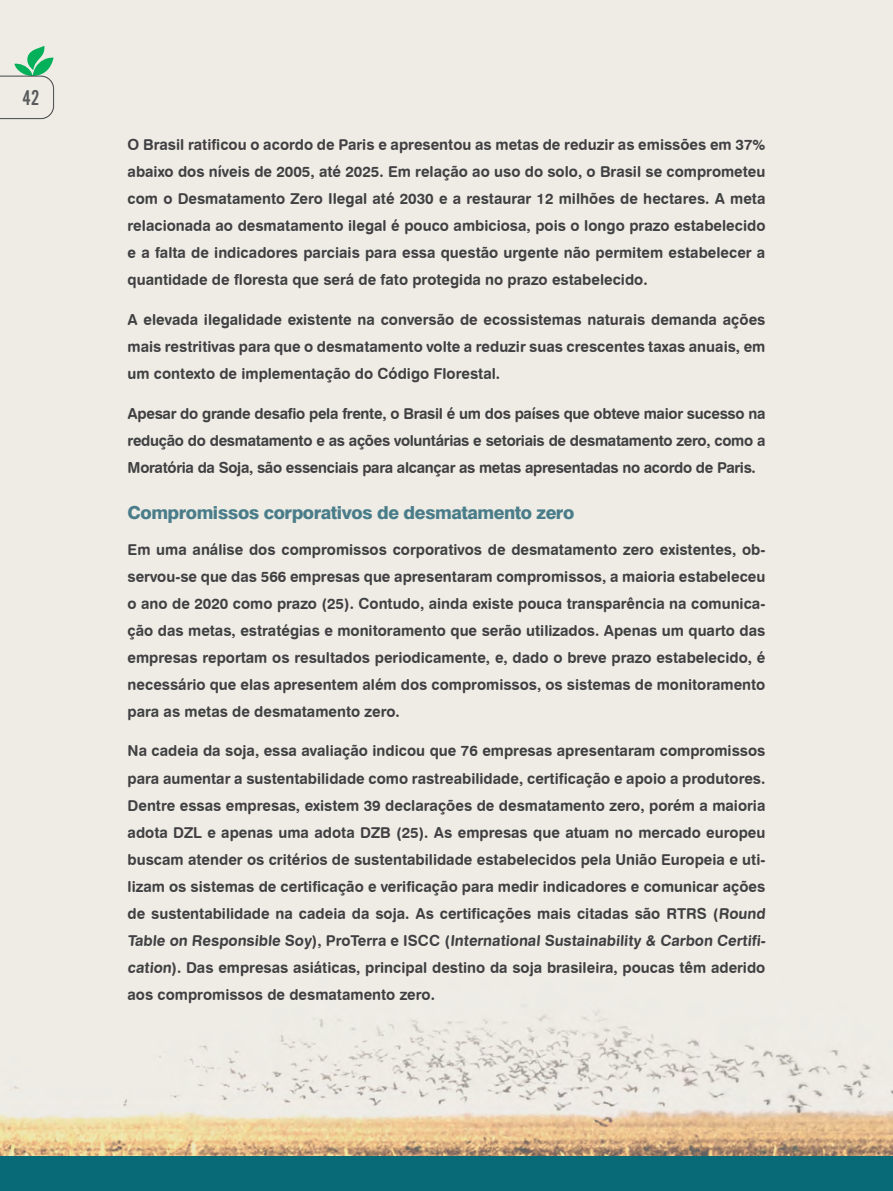
<style>
.page{position:relative;width:893px;height:1191px;background:#fff}
.page>*{position:absolute;margin:0;border:0;box-sizing:border-box;transform-origin:0 0}
.t1{font:21px "Alternate Gothic No 2 BT";color:#58595b}
.t2{font:800 18px "Swiss 721 BT";letter-spacing:-.025em;color:#4a7d89}
.t3{font:15px/27px "Swiss 721 BT Bold Rounded";color:#414042;text-align:justify}
</style>
<div class="page">
<div style="left:0;top:0;width:893px;height:1157px;background:#eeece5"></div>
<svg style="left:0;top:46px;width:54px;height:18px"></svg>
<div style="left:0;top:64px;width:65px;height:55px;background:#fff;opacity:.75"></div>
<div style="left:0;top:76px;width:69px;height:43px;background:#eeece5"></div>
<div style="left:0;top:1157px;width:893px;height:34px;background:#076a76"></div>
<h1 class="t1" style="left:23px;top:86px;width:18px">42</h1>
<p class="t3" style="left:128px;top:131px;width:639px">O Brasil ratificou o acordo de Paris e apresentou as metas de reduzir as emissões em 37% abaixo dos níveis de 2005, até 2025. Em relação ao uso do solo, o Brasil se comprometeu com o Desmatamento Zero Ilegal até 2030 e a restaurar 12 milhões de hectares. A meta relacionada ao desmatamento ilegal é pouco ambiciosa, pois o longo prazo estabelecido e a falta de indicadores parciais para essa questão urgente não permitem estabelecer a quantidade de floresta que será de fato protegida no prazo estabelecido.</p>
<p class="t3" style="left:128px;top:306px;width:639px">A elevada ilegalidade existente na conversão de ecossistemas naturais demanda ações mais restritivas para que o desmatamento volte a reduzir suas crescentes taxas anuais, em um contexto de implementação do Código Florestal.</p>
<p class="t3" style="left:128px;top:399px;width:639px">Apesar do grande desafio pela frente, o Brasil é um dos países que obteve maior sucesso na redução do desmatamento e as ações voluntárias e setoriais de desmatamento zero, como a Moratória da Soja, são essenciais para alcançar as metas apresentadas no acordo de Paris.</p>
<p class="t2" style="left:128px;top:502px;width:448px">Compromissos corporativos de desmatamento zero</p>
<p class="t3" style="left:128px;top:535px;width:639px">Em uma análise dos compromissos corporativos de desmatamento zero existentes, ob&shy;servou-se que das 566 empresas que apresentaram compromissos, a maioria estabeleceu o ano de 2020 como prazo (25). Contudo, ainda existe pouca transparência na comunica&shy;ção das metas, estratégias e monitoramento que serão utilizados. Apenas um quarto das empresas reportam os resultados periodicamente, e, dado o breve prazo estabelecido, é necessário que elas apresentem além dos compromissos, os sistemas de monitoramento para as metas de desmatamento zero.</p>
<p class="t3" style="left:128px;top:737px;width:641px">Na cadeia da soja, essa avaliação indicou que 76 empresas apresentaram compromissos para aumentar a sustentabilidade como rastreabilidade, certificação e apoio a produtores.<br>Dentre essas empresas, existem 39 declarações de desmatamento zero, porém a maioria adota DZL e apenas uma adota DZB (25). As empresas que atuam no mercado europeu buscam atender os critérios de sustentabilidade estabelecidos pela União Europeia e uti&shy;lizam os sistemas de certificação e verificação para medir indicadores e comunicar ações de sustentabilidade na cadeia da soja. As certificações mais citadas são RTRS (Round Table on Responsible Soy), ProTerra e ISCC (International Sustainability &amp; Carbon Certifi&shy;cation). Das empresas asiáticas, principal destino da soja brasileira, poucas têm aderido aos compromissos de desmatamento zero.</p>
</div>
